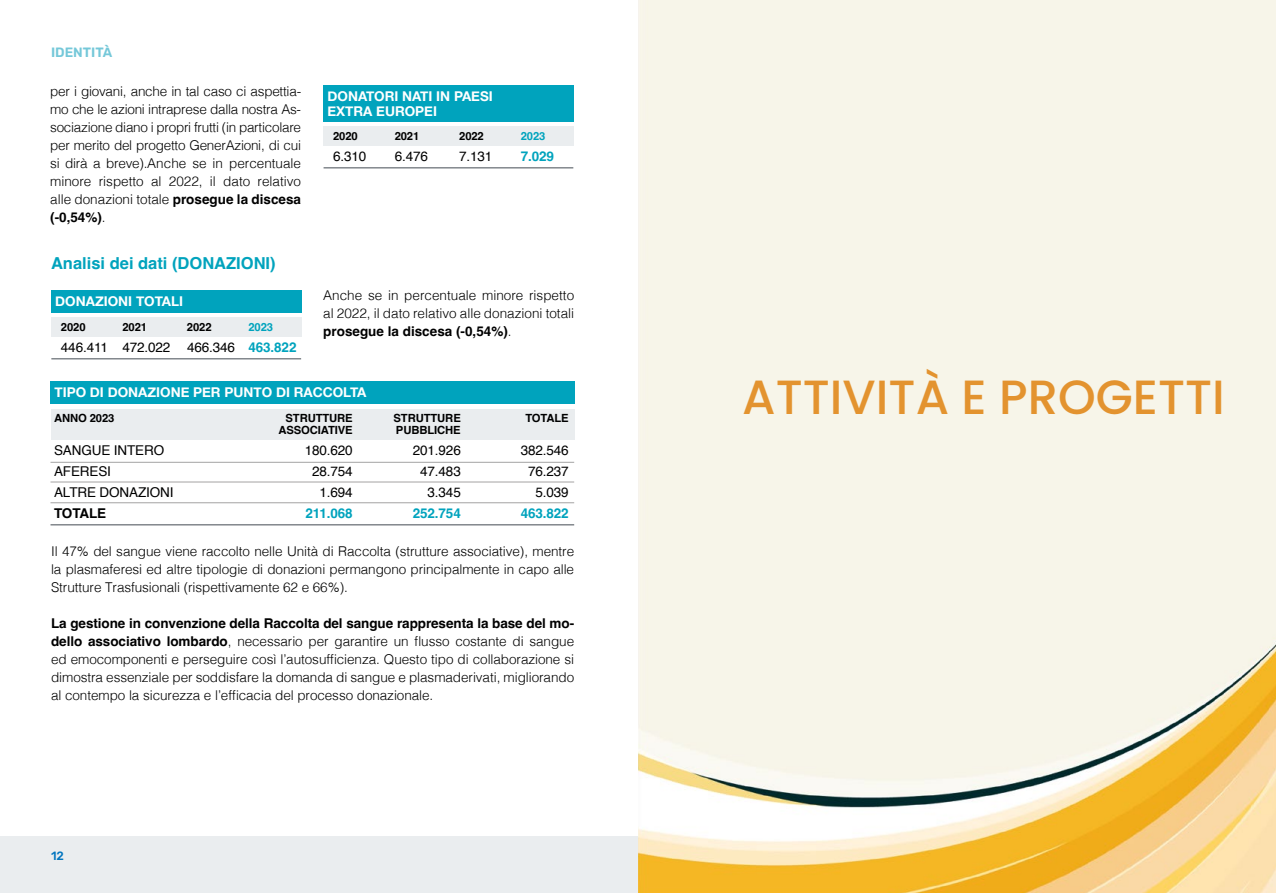
<style>
.page{position:relative;width:1276px;height:893px;background:#fff}
.page>*{position:absolute;margin:0;border:0;box-sizing:border-box;transform-origin:0 0}
.t1{font:500 48px "Poppins";color:#e3932f}
.t2{font:700 16.5px "Helvetica";color:#00a3bd}
.t3{font:300 13.5px/18px "Helvetica";letter-spacing:-.005em;color:#000;text-align:justify}
.t4{font:13.5px "Helvetica";letter-spacing:-.01em;color:#000}
.t5{font:700 13.5px/15px "Helvetica Neue";color:#fff}
.t6{font:700 13.5px "Helvetica";letter-spacing:-.01em;color:#00a3bd}
.t7{font:600 13.5px "Rubik";color:#75c8d9}
.t8{font:700 13.5px "Helvetica";letter-spacing:-.01em;color:#000}
.t9{font:500 12px "Rubik";color:#0075bf}
.t10{font:700 11.25px "Helvetica";letter-spacing:-.01em;color:#000}
.t11{font:700 11.25px "Helvetica";letter-spacing:-.01em;color:#00a3bd}
.s1{font-weight:700}
.s2{font-weight:700;color:#00a3bd}
</style>
<div class="page">
<div style="left:0;top:836px;width:1276px;height:57px;background:#eaedef"></div>
<img style="left:638px;top:0;width:638px;height:893px">
<div style="left:51px;top:290px;width:251px;height:23px;background:#00a3bd"></div>
<div style="left:50px;top:381px;width:524px;height:23px;background:#00a3bd"></div>
<div style="left:51px;top:317px;width:250px;height:20px;background:#eaedef"></div>
<div style="left:51px;top:409px;width:523px;height:31px;background:#eaedef"></div>
<hr style="left:51px;top:358px;width:250px;height:1px;background:#636970">
<hr style="left:50px;top:524px;width:524px;height:1px;background:#636970">
<hr style="left:50px;top:462px;width:524px;height:1px;background:#b3b2b2">
<hr style="left:50px;top:481px;width:524px;height:2px;background:#b3b2b2">
<hr style="left:50px;top:502px;width:524px;height:1px;background:#b3b2b2">
<div style="left:323px;top:85px;width:251px;height:36px;background:#00a3bd"></div>
<div style="left:323px;top:126px;width:250px;height:20px;background:#eaedef"></div>
<hr style="left:323px;top:167px;width:250px;height:1px;background:#636970">
<p class="t7" style="left:51px;top:45px;width:63px">IDENTITÀ</p>
<p class="t3" style="left:50px;top:81px;width:252px">per i giovani, anche in tal caso ci aspettia&shy;mo che le azioni intraprese dalla nostra As&shy;sociazione diano i propri frutti (in particolare per merito del progetto GenerAzioni, di cui si dirà a breve).Anche se in percentuale minore rispetto al 2022, il dato relativo alle donazioni totale <span class="s1">prosegue la discesa (-0,54%)</span>.</p>
<p class="t2" style="left:51px;top:253px;width:226px">Analisi dei dati (DONAZIONI)</p>
<p class="t5" style="left:55px;top:294px;width:129px">DONAZIONI TOTALI</p>
<p class="t10" style="left:61px;top:320px;width:26px">2020</p>
<p class="t10" style="left:122px;top:320px;width:26px">2021</p>
<p class="t10" style="left:187px;top:320px;width:26px">2022</p>
<p class="t11" style="left:248px;top:320px;width:26px">2023</p>
<p class="t4" style="left:61px;top:337px;width:237px">446.411 472.022 466.346 <span class="s2">463.822</span></p>
<p class="t5" style="left:327px;top:89px;width:167px">DONATORI NATI IN PAESI<br>EXTRA EUROPEI</p>
<p class="t10" style="left:333px;top:129px;width:26px">2020</p>
<p class="t10" style="left:395px;top:129px;width:26px">2021</p>
<p class="t10" style="left:459px;top:129px;width:26px">2022</p>
<p class="t11" style="left:521px;top:129px;width:26px">2023</p>
<p class="t4" style="left:333px;top:146px;width:35px">6.310</p>
<p class="t4" style="left:395px;top:146px;width:35px">6.476</p>
<p class="t4" style="left:459px;top:146px;width:35px">7.131</p>
<p class="t6" style="left:521px;top:148px;width:35px">7.029</p>
<p class="t3" style="left:323px;top:285px;width:252px">Anche se in percentuale minore rispetto al 2022, il dato relativo alle donazioni totali <span class="s1">prosegue la discesa (-0,54%)</span>.</p>
<p class="t5" style="left:54px;top:385px;width:313px">TIPO DI DONAZIONE PER PUNTO DI RACCOLTA</p>
<p class="t10" style="left:54px;top:411px;width:62px">ANNO 2023</p>
<p class="t10" style="left:285px;top:411px;width:69px">STRUTTURE</p>
<p class="t10" style="left:393px;top:411px;width:69px">STRUTTURE</p>
<p class="t10" style="left:525px;top:411px;width:45px">TOTALE</p>
<p class="t10" style="left:278px;top:424px;width:76px">ASSOCIATIVE</p>
<p class="t10" style="left:396px;top:424px;width:66px">PUBBLICHE</p>
<p class="t4" style="left:54px;top:440px;width:112px">SANGUE INTERO</p>
<p class="t4" style="left:305px;top:440px;width:49px">180.620</p>
<p class="t4" style="left:413px;top:440px;width:49px">201.926</p>
<p class="t4" style="left:521px;top:440px;width:49px">382.546</p>
<p class="t4" style="left:54px;top:461px;width:58px">AFERESI</p>
<p class="t4" style="left:312px;top:461px;width:42px">28.754</p>
<p class="t4" style="left:420px;top:461px;width:42px">47.483</p>
<p class="t4" style="left:528px;top:461px;width:42px">76.237</p>
<p class="t4" style="left:54px;top:482px;width:121px">ALTRE DONAZIONI</p>
<p class="t4" style="left:319px;top:482px;width:35px">1.694</p>
<p class="t4" style="left:427px;top:482px;width:35px">3.345</p>
<p class="t4" style="left:535px;top:482px;width:35px">5.039</p>
<p class="t8" style="left:54px;top:505px;width:54px">TOTALE</p>
<p class="t6" style="left:305px;top:505px;width:49px">211.068</p>
<p class="t6" style="left:413px;top:505px;width:49px">252.754</p>
<p class="t6" style="left:521px;top:505px;width:49px">463.822</p>
<p class="t3" style="left:51px;top:541px;width:524px">Il 47% del sangue viene raccolto nelle Unità di Raccolta (strutture associative), mentre la plasmaferesi ed altre tipologie di donazioni permangono principalmente in capo alle Strutture Trasfusionali (rispettivamente 62 e 66%).</p>
<p class="t3" style="left:51px;top:613px;width:525px"><span class="s1">La gestione in convenzione della Raccolta del sangue rappresenta la base del mo&shy;dello associativo lombardo</span>, necessario per garantire un flusso costante di sangue ed emocomponenti e perseguire così l’autosufficienza. Questo tipo di collaborazione si dimostra essenziale per soddisfare la domanda di sangue e plasmaderivati, migliorando al contempo la sicurezza e l’efficacia del processo donazionale.</p>
<p class="t9" style="left:51px;top:848px;width:14px">12</p>
<h1 class="t1" style="left:742px;top:369px;width:484px">ATTIVITÀ E PROGETTI</h1>
</div>
